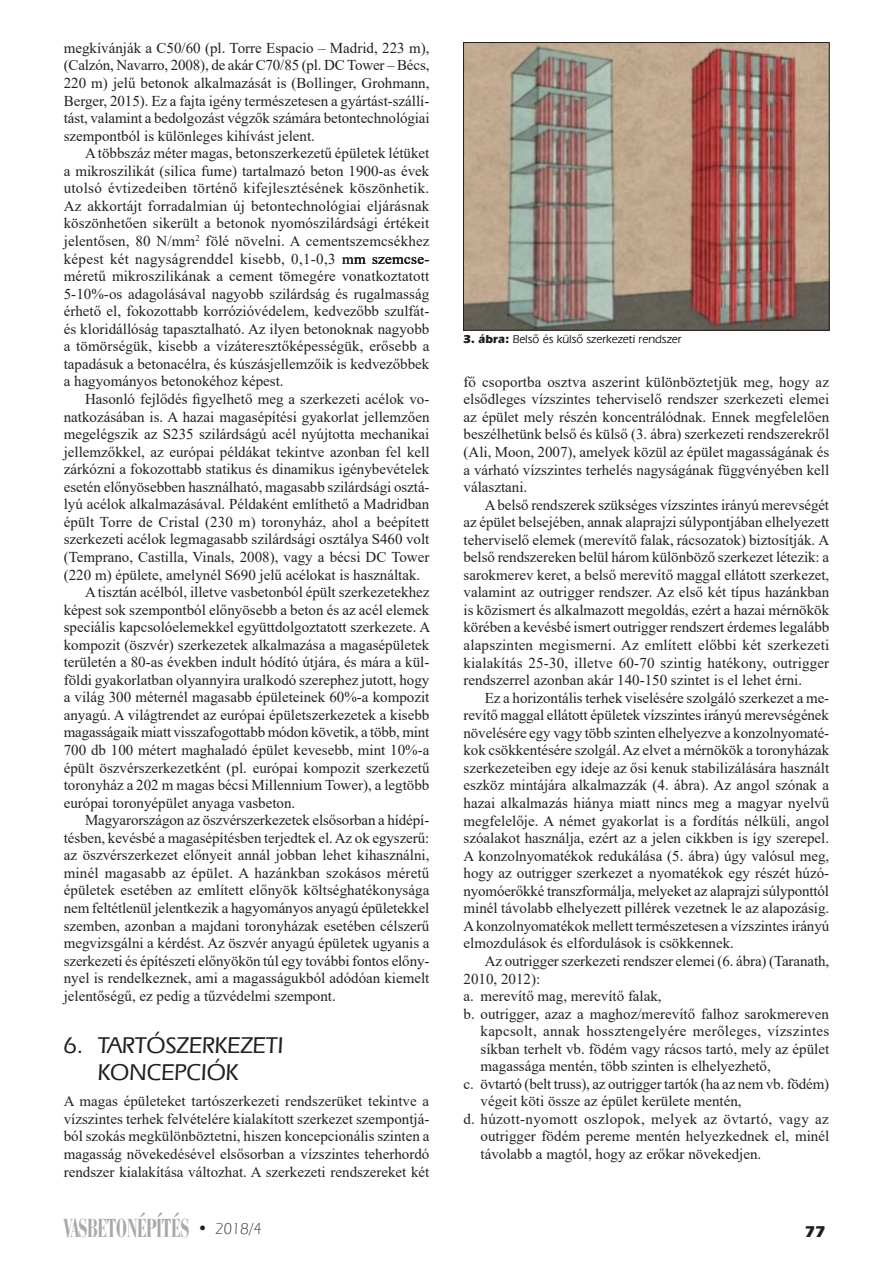
<style>
.page{position:relative;width:893px;height:1263px;background:#fff}
.page>*{position:absolute;margin:0;border:0;box-sizing:border-box;transform-origin:0 0}
.t1{font:27px "Bauer Bodoni BCHU Bold Condensed";color:#a8a9ad;scale:.75 1}
._1__cim_2_soros{font:24px/27px "Eras Med HU Medium";color:#231f20;text-align:center}
.t2{font:16.5px "Eras HU Bold";color:#231f20}
.List_Paragraph{font:15px/17.5px "Times New Roman";color:#231f20;text-align:justify}
.Ábra_szoveg{font:12px "Eras Med HU Medium";color:#231f20}
.s1{font-family:"Eras HU Bold";font-size:16.5px;color:#231f20}
.s2{font-family:"Eras Lt HU Light";font-size:16.5px;color:#231f20}
.s3{font-family:"Eras HU Bold"}
</style>
<div class="page">
<img style="left:465px;top:44px;width:363px;height:285px">
<div style="left:463px;top:42px;width:367px;height:289px;border:1px solid #231f20"></div>
<p class="List_Paragraph" style="left:64px;top:39px;width:367px">megkívánják a C50/60 (pl. Torre Espacio – Madrid, 223 m), (Calzón, Navarro, 2008), de akár C70/85 (pl. DC Tower – Bécs, 220 m) jelű betonok alkalmazását is (Bollinger, Grohmann, Berger, 2015). Ez a fajta igény természetesen a gyártást-szállí&shy;tást, valamint a bedolgozást végzők számára betontechnológiai szempontból is különleges kihívást jelent.</p>
<p class="List_Paragraph" style="left:64px;top:144px;width:367px;text-indent:21px">A többszáz méter magas, betonszerkezetű épületek létüket a mikroszilikát (silica fume) tartalmazó beton 1900-as évek utolsó évtizedeiben történő kifejlesztésének köszönhetik.<br>Az akkortájt forradalmian új betontechnológiai eljárásnak köszönhetően sikerült a betonok nyomószilárdsági értékeit jelentősen, 80 N/mm<sup>2</sup> fölé növelni. A cementszemcsékhez képest két nagyságrenddel kisebb, 0,1-0,3 mm szemcse&shy;méretű mikroszilikának a cement tömegére vonatkoztatott 5-10%-os adagolásával nagyobb szilárdság és rugalmasság érhető el, fokozottabb korrózióvédelem, kedvezőbb szulfát&shy;és kloridállóság tapasztalható. Az ilyen betonoknak nagyobb a tömörségük, kisebb a vízáteresztőképességük, erősebb a tapadásuk a betonacélra, és kúszásjellemzőik is kedvezőbbek a hagyományos betonokéhoz képest.</p>
<p class="List_Paragraph" style="left:64px;top:390px;width:367px;text-indent:21px">Hasonló fejlődés figyelhető meg a szerkezeti acélok vo&shy;natkozásában is. A hazai magasépítési gyakorlat jellemzően megelégszik az S235 szilárdságú acél nyújtotta mechanikai jellemzőkkel, az európai példákat tekintve azonban fel kell zárkózni a fokozottabb statikus és dinamikus igénybevételek esetén előnyösebben használható, magasabb szilárdsági osztá&shy;lyú acélok alkalmazásával. Példaként említhető a Madridban épült Torre de Cristal (230 m) toronyház, ahol a beépített szerkezeti acélok legmagasabb szilárdsági osztálya S460 volt (Temprano, Castilla, Vinals, 2008), vagy a bécsi DC Tower (220 m) épülete, amelynél S690 jelű acélokat is használtak.</p>
<p class="List_Paragraph" style="left:64px;top:583px;width:368px;text-indent:21px">A tisztán acélból, illetve vasbetonból épült szerkezetekhez képest sok szempontból előnyösebb a beton és az acél elemek speciális kapcsolóelemekkel együttdolgoztatott szerkezete. A kompozit (öszvér) szerkezetek alkalmazása a magasépületek területén a 80-as években indult hódító útjára, és mára a kül&shy;földi gyakorlatban olyannyira uralkodó szerephez jutott, hogy a világ 300 méternél magasabb épületeinek 60%-a kompozit anyagú. A világtrendet az európai épületszerkezetek a kisebb magasságaik miatt visszafogottabb módon követik, a több, mint 700 db 100 métert maghaladó épület kevesebb, mint 10%-a épült öszvérszerkezetként (pl. európai kompozit szerkezetű toronyház a 202 m magas bécsi Millennium Tower), a legtöbb európai toronyépület anyaga vasbeton.</p>
<p class="List_Paragraph" style="left:64px;top:811px;width:367px;text-indent:21px">Magyarországon az öszvérszerkezetek elsősorban a hídépí&shy;tésben, kevésbé a magasépítésben terjedtek el. Az ok egyszerű: az öszvérszerkezet előnyeit annál jobban lehet kihasználni, minél magasabb az épület. A hazánkban szokásos méretű épületek esetében az említett előnyök költséghatékonysága nem feltétlenül jelentkezik a hagyományos anyagú épületekkel szemben, azonban a majdani toronyházak esetében célszerű megvizsgálni a kérdést. Az öszvér anyagú épületek ugyanis a szerkezeti és építészeti előnyökön túl egy további fontos előn - nyel is rendelkeznek, ami a magasságukból adódóan kiemelt jelentőségű, ez pedig a tűzvédelmi szempont.</p>
<p class="_1__cim_2_soros" style="left:64px;top:1031px;width:221px">6. TARTÓSZERKEZETI<br>KONCEPCIÓK</p>
<p class="List_Paragraph" style="left:64px;top:1092px;width:367px">A magas épületeket tartószerkezeti rendszerüket tekintve a vízszintes terhek felvételére kialakított szerkezet szempontjá&shy;ból szokás megkülönböztetni, hiszen koncepcionális szinten a magasság növekedésével elsősorban a vízszintes teherhordó rendszer kialakítása változhat. A szerkezeti rendszereket két</p>
<h1 class="t1" style="left:64px;top:1211px;width:266px">VASBETONÉPÍTÉS <span class="s1">•</span> <span class="s2">2018/4</span></h1>
<p class="Ábra_szoveg" style="left:463px;top:331px;width:220px"><span class="s3">3. ábra:</span> Belsô és külsô szerkezeti rendszer</p>
<p class="List_Paragraph" style="left:463px;top:372px;width:367px">fő csoportba osztva aszerint különböztetjük meg, hogy az elsődleges vízszintes teherviselő rendszer szerkezeti elemei az épület mely részén koncentrálódnak. Ennek megfelelően beszélhetünk belső és külső (3. ábra) szerkezeti rendszerekről (Ali, Moon, 2007), amelyek közül az épület magasságának és a várható vízszintes terhelés nagyságának függvényében kell választani.</p>
<p class="List_Paragraph" style="left:463px;top:495px;width:367px;text-indent:21px">A belső rendszerek szükséges vízszintes irányú merevségét az épület belsejében, annak alaprajzi súlypontjában elhelyezett teherviselő elemek (merevítő falak, rácsozatok) biztosítják. A belső rendszereken belül három különböző szerkezet létezik: a sarokmerev keret, a belső merevítő maggal ellátott szerkezet, valamint az outrigger rendszer. Az első két típus hazánkban is közismert és alkalmazott megoldás, ezért a hazai mérnökök körében a kevésbé ismert outrigger rendszert érdemes legalább alapszinten megismerni. Az említett előbbi két szerkezeti kialakítás 25-30, illetve 60-70 szintig hatékony, outrigger rendszerrel azonban akár 140-150 szintet is el lehet érni.</p>
<p class="List_Paragraph" style="left:463px;top:688px;width:367px;text-indent:21px">Ez a horizontális terhek viselésére szolgáló szerkezet a me&shy;revítő maggal ellátott épületek vízszintes irányú merevségének növelésére egy vagy több szinten elhelyezve a konzolnyomaté&shy;kok csökkentésére szolgál. Az elvet a mérnökök a toronyházak szerkezeteiben egy ideje az ősi kenuk stabilizálására használt eszköz mintájára alkalmazzák (4. ábra). Az angol szónak a hazai alkalmazás hiánya miatt nincs meg a magyar nyelvű megfelelője. A német gyakorlat is a fordítás nélküli, angol szóalakot használja, ezért az a jelen cikkben is így szerepel.<br>A konzolnyomatékok redukálása (5. ábra) úgy valósul meg, hogy az outrigger szerkezet a nyomatékok egy részét húzó&shy;nyomóerőkké transzformálja, melyeket az alaprajzi súlyponttól minél távolabb elhelyezett pillérek vezetnek le az alapozásig.<br>A konzolnyomatékok mellett természetesen a vízszintes irányú elmozdulások és elfordulások is csökkennek.</p>
<p class="List_Paragraph" style="left:463px;top:952px;width:367px;text-indent:21px">Az outrigger szerkezeti rendszer elemei (6. ábra) (Taranath,<br>2010, 2012):</p>
<p class="List_Paragraph" style="left:463px;top:987px;width:200px">a. merevítő mag, merevítő falak,</p>
<p class="List_Paragraph" style="left:480px;top:1004px;width:350px;text-indent:-17px">b. outrigger, azaz a maghoz/merevítő falhoz sarokmereven kapcsolt, annak hossztengelyére merőleges, vízszintes síkban terhelt vb. födém vagy rácsos tartó, mely az épület magassága mentén, több szinten is elhelyezhető,</p>
<p class="List_Paragraph" style="left:480px;top:1074px;width:350px;text-indent:-17px">c. övtartó (belt truss), az outrigger tartók (ha az nem vb. födém) végeit köti össze az épület kerülete mentén,</p>
<p class="List_Paragraph" style="left:480px;top:1110px;width:350px;text-indent:-17px">d. húzott-nyomott oszlopok, melyek az övtartó, vagy az outrigger födém pereme mentén helyezkednek el, minél távolabb a magtól, hogy az erőkar növekedjen.</p>
<p class="t2" style="left:805px;top:1221px;width:22px">77</p>
</div>
